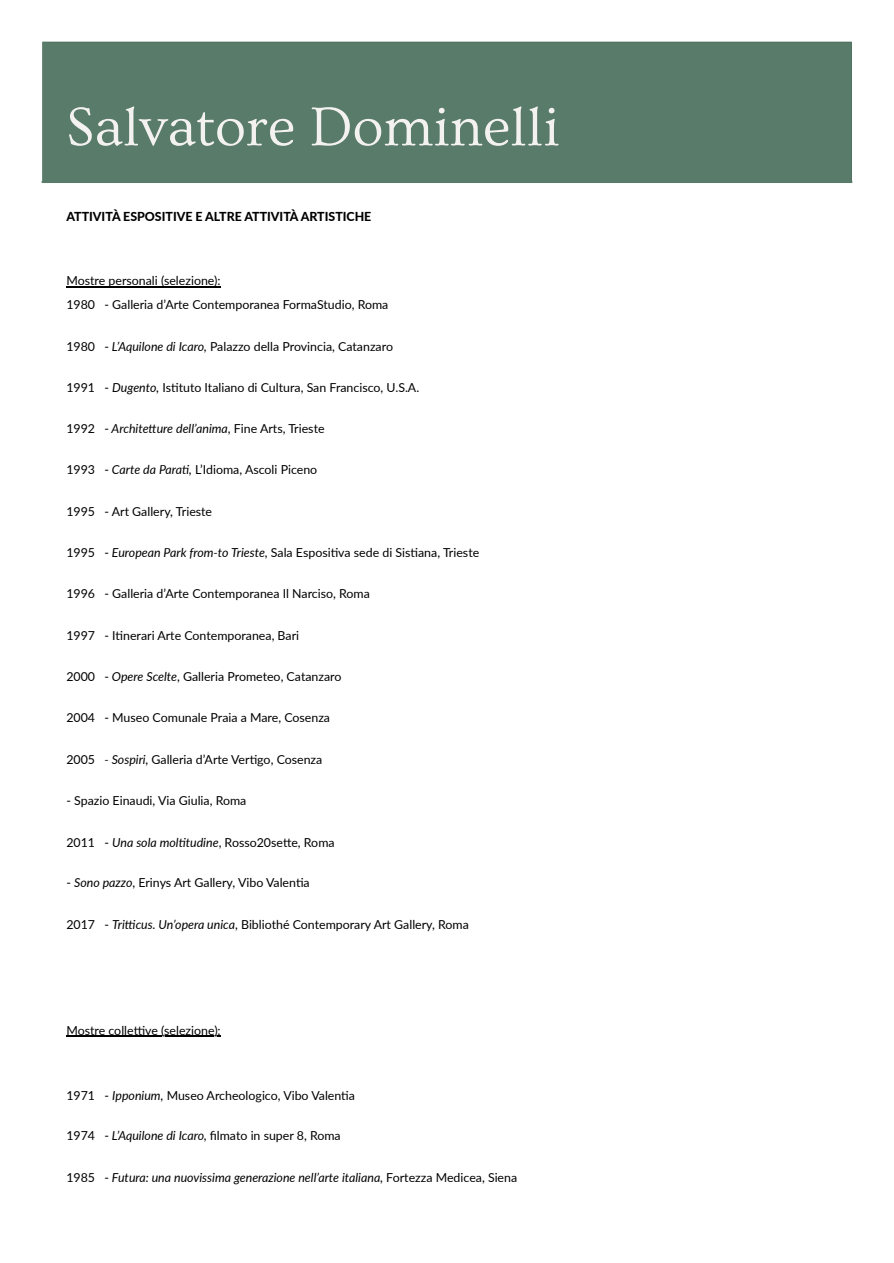
<style>
.page{position:relative;width:894px;height:1263px;background:#fff}
.page>*{position:absolute;margin:0;border:0;box-sizing:border-box;transform-origin:0 0}
.t1{font:57px "Ovo";color:#f4f2f1}
.t2{font:12.3px/23.7px "Lato";color:#000}
.t3{font:italic 12.3px "Lato";color:#000}
.t4{font:800 12.3px "Lato";color:#000}
.s1{font-style:italic}
.s2{font-style:normal}
</style>
<div class="page">
<div style="left:42px;top:42px;width:809px;height:140px;background:#597b6a"></div>
<hr style="left:66px;top:287px;width:154px;height:1px;background:#000">
<hr style="left:66px;top:1036px;width:155px;height:1px;background:#000">
<hr style="left:42px;top:181px;width:810px;height:2px;background:#597b6a">
<p class="t1" style="left:66px;top:96px;width:495px">Salvatore Dominelli</p>
<h1 class="t4" style="left:66px;top:209px;width:306px">ATTIVITÀ ESPOSITIVE E ALTRE ATTIVITÀ ARTISTICHE</h1>
<p class="t2" style="left:66px;top:269px;width:323px">Mostre personali (selezione):<br>1980 - Galleria d’Arte Contemporanea FormaStudio, Roma</p>
<p class="t2" style="left:66px;top:334px;width:328px">1980 - <span class="s1">L’Aquilone di Icaro,</span> Palazzo della Provincia, Catanzaro</p>
<p class="t2" style="left:66px;top:376px;width:354px">1991 - <span class="s1">Dugento,</span> Istituto Italiano di Cultura, San Francisco, U.S.A.</p>
<p class="t2" style="left:66px;top:416px;width:259px">1992 - <span class="s1">Architetture dell’anima</span>, Fine Arts, Trieste</p>
<p class="t2" style="left:66px;top:458px;width:252px">1993 - <span class="s1">Carte da Parati ,</span> L’Idioma, Ascoli Piceno</p>
<p class="t2" style="left:66px;top:499px;width:147px">1995 - Art Gallery, Trieste</p>
<p class="t2" style="left:66px;top:540px;width:414px">1995 - <span class="s1">European Park from-to Trieste</span>, Sala Espositiva sede di Sistiana, Trieste</p>
<p class="t2" style="left:66px;top:582px;width:305px">1996 - Galleria d’Arte Contemporanea Il Narciso, Roma</p>
<p class="t2" style="left:66px;top:623px;width:234px">1997 - Itinerari Arte Contemporanea, Bari</p>
<p class="t2" style="left:66px;top:665px;width:276px">2000 - <span class="s1">Opere Scelte</span>, Galleria Prometeo, Catanzaro</p>
<p class="t2" style="left:66px;top:705px;width:265px">2004 - Museo Comunale Praia a Mare, Cosenza</p>
<p class="t2" style="left:66px;top:747px;width:257px">2005 <span class="s1">- Sospiri,</span> Galleria d’Arte Vertigo, Cosenza</p>
<p class="t2" style="left:66px;top:789px;width:181px">- Spazio Einaudi, Via Giulia, Roma</p>
<p class="t2" style="left:66px;top:830px;width:270px">2011 - <span class="s1">Una sola molti tudine</span>, Rosso20sette, Roma</p>
<p class="t2" style="left:66px;top:871px;width:245px">- <span class="s1">Sono pazzo</span>, Erinys Art Gallery, Vibo Valentia</p>
<p class="t2" style="left:66px;top:912px;width:404px">2017 - <span class="s1">Tritti cus. Un’opera unica</span>, Bibliothé Contemporary Art Gallery, Roma</p>
<p class="t2" style="left:66px;top:1018px;width:156px">Mostre collettive (selezione):</p>
<p class="t2" style="left:66px;top:1083px;width:290px">1971 - <span class="s1">Ipponium,</span> Museo Archeologico, Vibo Valentia</p>
<p class="t2" style="left:66px;top:1124px;width:276px">1974 - <span class="s1">L’Aquilone di Icaro,</span> fi lmato in super 8, Roma</p>
<p class="t3" style="left:66px;top:1170px;width:452px"><span class="s2">1985 -</span> Futura: una nuovissima generazione nell’arte italiana, <span class="s2">Fortezza Medicea, Siena</span></p>
</div>
